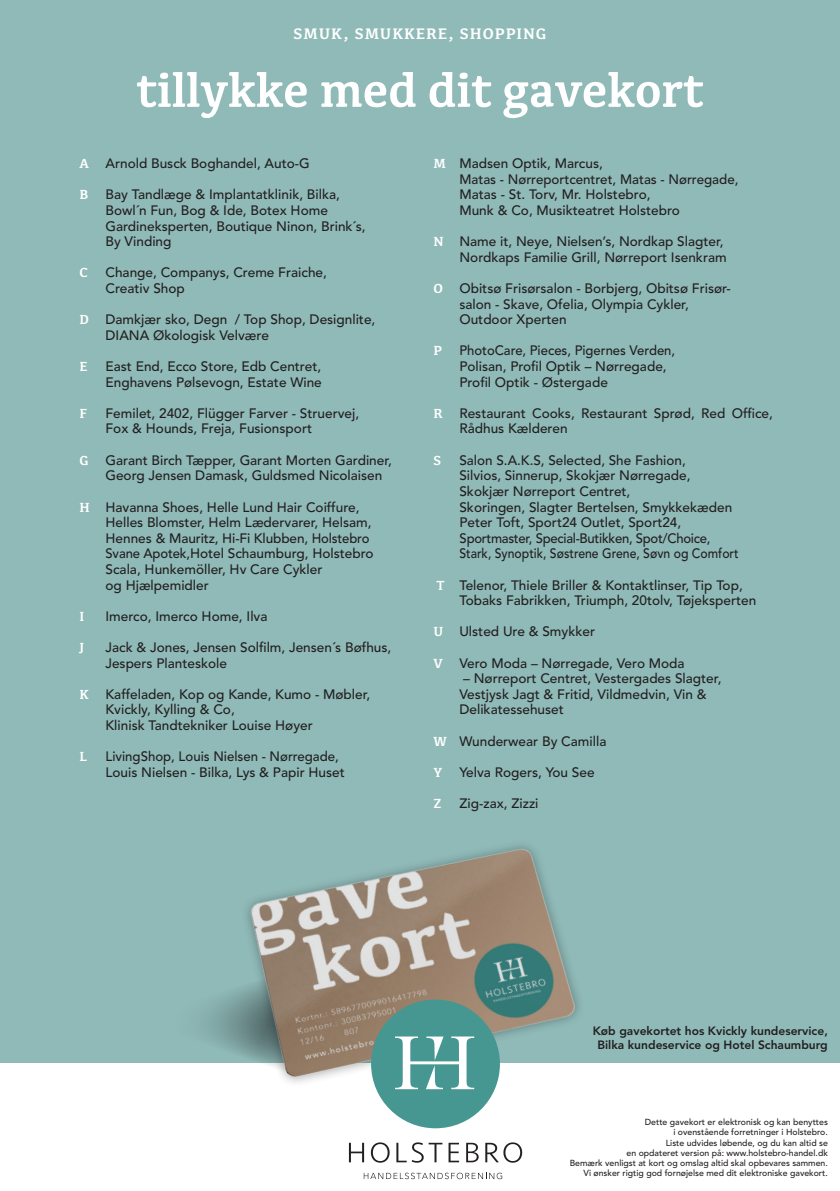
<style>
.page{position:relative;width:840px;height:1191px;background:#fff}
.page>*{position:absolute;margin:0;border:0;box-sizing:border-box;transform-origin:0 0}
.t1{font:700 50px "Kefa II Pro";color:#fff}
.t2{font:700 15.8px "Kefa II Pro";letter-spacing:.06em;color:#fff}
.t3{font:500 13.6px/15.6px "Avenir LT Std";color:#231f20}
.t4{font:500 13.6px "Avenir LT Std";color:#231f20;scale:.96 1}
.t5{font:500 13.6px "Avenir LT Std";color:#231f20;scale:.9 1}
.t6{font:500 13.6px "Avenir LT Std";letter-spacing:-.02em;color:#231f20;scale:.96 1}
.t7{font:700 13.6px "Kefa II Pro";color:#fff}
.t8{font:800 12px "Avenir LT Std";color:#231f20}
.t9{font:500 8.8px "Avenir LT Std";color:#231f20}
.s1{font-family:"Kefa II Pro";font-weight:700;color:#fff}
</style>
<div class="page">
<div style="left:0;top:0;width:839px;height:1062px;background:#8fbab8"></div>
<img style="left:188px;top:845px;width:444px;height:318px">
<div style="left:371px;top:999px;width:128px;height:129px;background:#469692;border-radius:50%"></div>
<svg style="left:395px;top:1036px;width:79px;height:53px"></svg>
<svg style="left:349px;top:1142px;width:15px;height:20px"></svg>
<svg style="left:370px;top:1142px;width:19px;height:20px"></svg>
<svg style="left:396px;top:1142px;width:46px;height:20px"></svg>
<svg style="left:448px;top:1142px;width:11px;height:20px"></svg>
<svg style="left:466px;top:1142px;width:12px;height:20px"></svg>
<svg style="left:485px;top:1142px;width:37px;height:20px"></svg>
<svg style="left:363px;top:1172px;width:139px;height:7px"></svg>
<p class="t2" style="left:293px;top:25px;width:254px">SMUK, SMUKKERE, SHOPPING</p>
<p class="t1" style="left:136px;top:61px;width:568px">tillykke med dit gavekort</p>
<p class="t3" style="left:79px;top:156px;width:232px"><span class="s1">A</span> Arnold Busck Boghandel, Auto-G</p>
<p class="t7" style="left:79px;top:187px;width:10px">B</p>
<p class="t3" style="left:105px;top:187px;width:236px">Bay Tandlæge &amp; Implantatklinik, Bilka,</p>
<p class="t3" style="left:105px;top:203px;width:224px">Bowl´n Fun, Bog &amp; Ide, Botex Home</p>
<p class="t3" style="left:105px;top:218px;width:261px">Gardineksperten, Boutique Ninon, Brink´s,</p>
<p class="t3" style="left:105px;top:234px;width:67px">By Vinding</p>
<p class="t7" style="left:79px;top:265px;width:10px">C</p>
<p class="t3" style="left:105px;top:265px;width:223px">Change, Companys, Creme Fraiche,</p>
<p class="t3" style="left:105px;top:281px;width:81px">Creativ Shop</p>
<p class="t3" style="left:79px;top:312px;width:297px"><span class="s1">D</span> Damkjær sko, Degn / Top Shop, Designlite,</p>
<p class="t3" style="left:105px;top:328px;width:165px">DIANA Økologisk Velvære</p>
<p class="t7" style="left:79px;top:358px;width:10px">E</p>
<p class="t3" style="left:105px;top:359px;width:217px">East End, Ecco Store, Edb Centret,</p>
<p class="t3" style="left:105px;top:374px;width:218px">Enghavens Pølsevogn, Estate Wine</p>
<p class="t7" style="left:79px;top:405px;width:9px">F</p>
<p class="t3" style="left:105px;top:406px;width:255px">Femilet, 2402, Flügger Farver - Struervej,</p>
<p class="t3" style="left:105px;top:421px;width:208px">Fox &amp; Hounds, Freja, Fusionsport</p>
<p class="t3" style="left:79px;top:452px;width:314px"><span class="s1">G</span> Garant Birch Tæpper, Garant Morten Gardiner,</p>
<p class="t3" style="left:105px;top:468px;width:278px">Georg Jensen Damask, Guldsmed Nicolaisen</p>
<p class="t3" style="left:79px;top:499px;width:281px"><span class="s1">H</span> Havanna Shoes, Helle Lund Hair Coiffure,</p>
<p class="t3" style="left:105px;top:515px;width:267px">Helles Blomster, Helm Lædervarer, Helsam,</p>
<p class="t3" style="left:105px;top:530px;width:265px">Hennes &amp; Mauritz, Hi-Fi Klubben, Holstebro</p>
<p class="t4" style="left:105px;top:546px;width:281px">Svane Apotek,Hotel Schaumburg, Holstebro</p>
<p class="t3" style="left:105px;top:562px;width:218px">Scala, Hunkemöller, Hv Care Cykler</p>
<p class="t3" style="left:105px;top:577px;width:105px">og Hjælpemidler</p>
<p class="t7" style="left:79px;top:608px;width:6px">I</p>
<p class="t3" style="left:105px;top:608px;width:163px">Imerco, Imerco Home, Ilva</p>
<p class="t7" style="left:79px;top:639px;width:6px">J</p>
<p class="t3" style="left:105px;top:640px;width:287px">Jack &amp; Jones, Jensen Solfilm, Jensen´s Bøfhus,</p>
<p class="t3" style="left:105px;top:655px;width:123px">Jespers Planteskole</p>
<p class="t3" style="left:79px;top:686px;width:292px"><span class="s1">K</span> Kaffeladen, Kop og Kande, Kumo - Møbler,</p>
<p class="t3" style="left:105px;top:702px;width:131px">Kvickly, Kylling &amp; Co,</p>
<p class="t3" style="left:105px;top:718px;width:209px">Klinisk Tandtekniker Louise Høyer</p>
<p class="t7" style="left:79px;top:748px;width:9px">L</p>
<p class="t3" style="left:105px;top:749px;width:235px">LivingShop, Louis Nielsen - Nørregade,</p>
<p class="t3" style="left:105px;top:764px;width:241px">Louis Nielsen - Bilka, Lys &amp; Papir Huset</p>
<p class="t3" style="left:433px;top:156px;width:171px"><span class="s1">M</span> Madsen Optik, Marcus,</p>
<p class="t3" style="left:459px;top:172px;width:280px">Matas - Nørreportcentret, Matas - Nørregade,</p>
<p class="t3" style="left:459px;top:187px;width:192px">Matas - St. Torv, Mr. Holstebro,</p>
<p class="t3" style="left:459px;top:203px;width:222px">Munk &amp; Co, Musikteatret Holstebro</p>
<p class="t3" style="left:433px;top:234px;width:291px"><span class="s1">N</span> Name it, Neye, Nielsen’s, Nordkap Slagter,</p>
<p class="t3" style="left:459px;top:250px;width:268px">Nordkaps Familie Grill, Nørreport Isenkram</p>
<p class="t3" style="left:433px;top:281px;width:299px"><span class="s1">O</span> Obitsø Frisørsalon - Borbjerg, Obitsø Frisør-</p>
<p class="t3" style="left:459px;top:296px;width:231px">salon - Skave, Ofelia, Olympia Cykler,</p>
<p class="t3" style="left:459px;top:312px;width:109px">Outdoor Xperten</p>
<p class="t7" style="left:433px;top:343px;width:10px">P</p>
<p class="t4" style="left:459px;top:343px;width:226px">PhotoCare, Pieces, Pigernes Verden,</p>
<p class="t3" style="left:459px;top:359px;width:209px">Polisan, Profil Optik – Nørregade,</p>
<p class="t3" style="left:459px;top:374px;width:150px">Profil Optik - Østergade</p>
<p class="t3" style="left:459px;top:406px;width:315px;text-indent:-26px"><span class="s1">R</span> Restaurant Cooks, Restaurant Sprød, Red Office,<br>Rådhus Kælderen</p>
<p class="t7" style="left:433px;top:452px;width:9px">S</p>
<p class="t3" style="left:459px;top:452px;width:228px">Salon S.A.K.S, Selected, She Fashion,</p>
<p class="t3" style="left:459px;top:468px;width:232px">Silvios, Sinnerup, Skokjær Nørregade,</p>
<p class="t3" style="left:459px;top:484px;width:172px">Skokjær Nørreport Centret,</p>
<p class="t3" style="left:459px;top:499px;width:274px">Skoringen, Slagter Bertelsen, Smykkekæden</p>
<p class="t3" style="left:459px;top:515px;width:223px">Peter Toft, Sport24 Outlet, Sport24,</p>
<p class="t6" style="left:459px;top:530px;width:263px">Sportmaster, Special-Butikken, Spot/Choice,</p>
<p class="t5" style="left:459px;top:546px;width:311px">Stark, Synoptik, Søstrene Grene, Søvn og Comfort</p>
<p class="t3" style="left:436px;top:577px;width:308px"><span class="s1">T</span> Telenor, Thiele Briller &amp; Kontaktlinser, Tip Top,</p>
<p class="t3" style="left:459px;top:593px;width:298px">Tobaks Fabrikken, Triumph, 20tolv, Tøjeksperten</p>
<p class="t3" style="left:433px;top:624px;width:163px"><span class="s1">U</span> Ulsted Ure &amp; Smykker</p>
<p class="t3" style="left:433px;top:655px;width:253px"><span class="s1">V</span> Vero Moda – Nørregade, Vero Moda</p>
<p class="t3" style="left:463px;top:671px;width:259px">– Nørreport Centret, Vestergades Slagter,</p>
<p class="t3" style="left:459px;top:686px;width:249px">Vestjysk Jagt &amp; Fritid, Vildmedvin, Vin &amp;</p>
<p class="t3" style="left:459px;top:702px;width:106px">Delikatessehuset</p>
<p class="t3" style="left:433px;top:733px;width:174px"><span class="s1">W</span> Wunderwear By Camilla</p>
<p class="t7" style="left:433px;top:764px;width:10px">Y</p>
<p class="t3" style="left:459px;top:764px;width:137px">Yelva Rogers, You See</p>
<p class="t7" style="left:433px;top:795px;width:10px">Z</p>
<p class="t3" style="left:459px;top:796px;width:81px">Zig-zax, Zizzi</p>
<p class="t8" style="left:592px;top:1023px;width:236px">Køb gavekortet hos Kvickly kundeservice,</p>
<p class="t8" style="left:597px;top:1037px;width:232px">Bilka kundeservice og Hotel Schaumburg</p>
<p class="t9" style="left:644px;top:1117px;width:184px">Dette gavekort er elektronisk og kan benyttes</p>
<p class="t9" style="left:673px;top:1127px;width:156px">i ovenstående forretninger i Holstebro.</p>
<p class="t9" style="left:665px;top:1137px;width:164px">Liste udvides løbende, og du kan altid se</p>
<p class="t9" style="left:626px;top:1147px;width:203px">en opdateret version på: www.holstebro-handel.dk</p>
<p class="t9" style="left:569px;top:1158px;width:259px">Bemærk venligst at kort og omslag altid skal opbevares sammen.</p>
<p class="t9" style="left:583px;top:1168px;width:246px">Vi ønsker rigtig god fornøjelse med dit elektroniske gavekort.</p>
</div>
